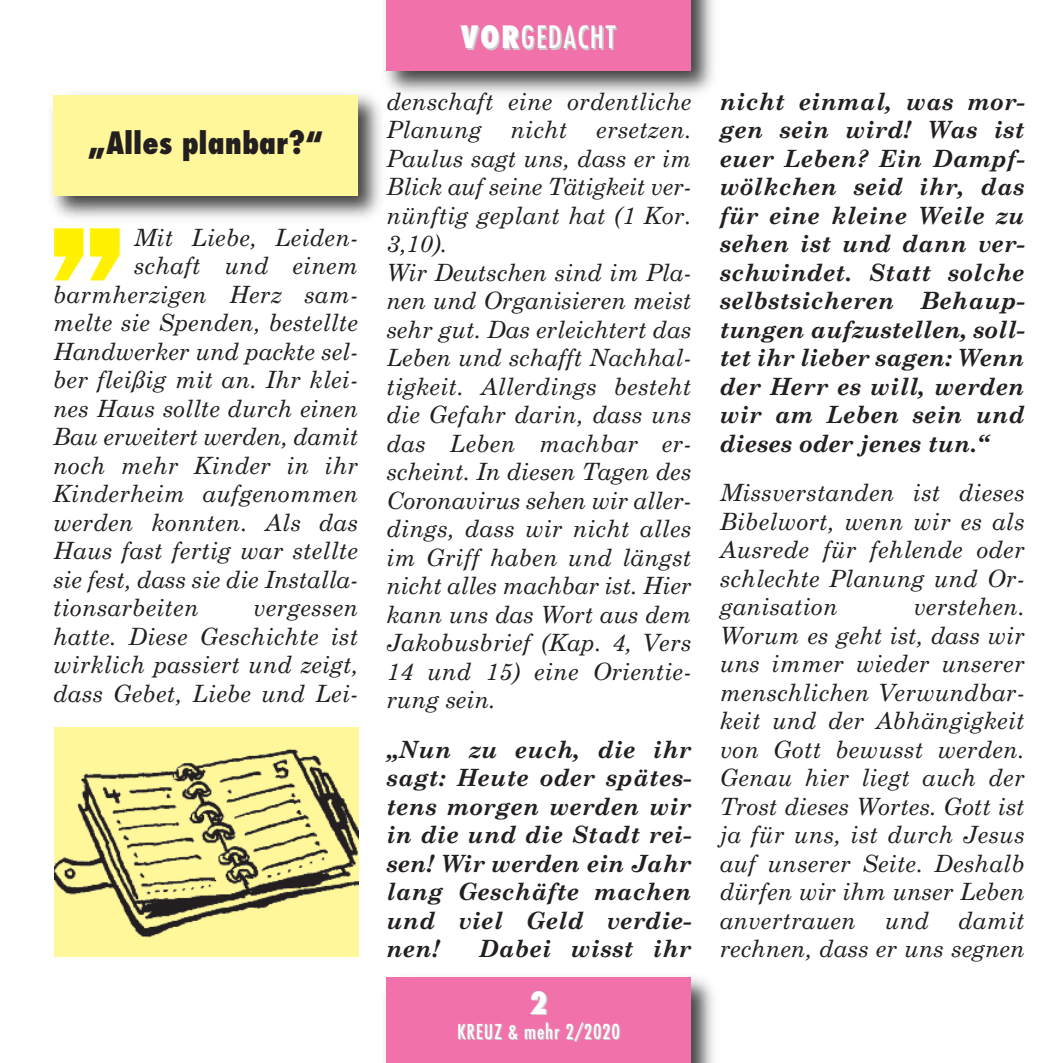
<style>
.page{position:relative;width:1053px;height:1063px;background:#fff}
.page>*{position:absolute;margin:0;border:0;box-sizing:border-box;transform-origin:0 0}
.t1{font:800 182.5px "Franklin Gothic";color:#fff101}
.t2{font:30px "Fujiyama Extra Bold Plain";color:#231f20}
.t3{font:30px "Fujiyama Plain";letter-spacing:.05em;color:#fff}
.t4{font:30px "Fujiyama Extra Bold Plain";color:#fff}
.t5{font:italic 23.75px/28.5px "Century Schoolbook";letter-spacing:.01em;color:#231f20;text-align:justify}
.t6{font:italic 700 23.75px/28.5px "Century Schoolbook";letter-spacing:.01em;color:#231f20;text-align:justify}
.t7{font:italic 23.75px "Century Schoolbook";letter-spacing:-.01em;color:#231f20}
.t8{font:20px "Fujiyama Plain";letter-spacing:.05em;color:#fff}
.s1{font-family:"Fujiyama Extra Bold Plain"}
</style>
<div class="page">
<img style="left:385px;top:0;width:329px;height:93px">
<div style="left:386px;top:0;width:305px;height:71px;background:#f171ab"></div>
<img style="left:385px;top:978px;width:329px;height:85px">
<div style="left:386px;top:977px;width:305px;height:86px;background:#f171ab"></div>
<img style="left:52px;top:84px;width:338px;height:134px">
<div style="left:53px;top:95px;width:305px;height:101px;background:#fff79a"></div>
<img style="left:55px;top:727px;width:303px;height:230px">
<p class="t2" style="left:88px;top:126px;width:237px">„Alles planbar?“</p>
<h1 class="t1" style="left:45px;top:87px;width:85px">„</h1>
<p class="t5" style="left:134px;top:223px;width:226px">Mit Liebe, Leiden-</p>
<p class="t5" style="left:134px;top:252px;width:226px">schaft und einem</p>
<p class="t5" style="left:53px;top:280px;width:306px">barmherzigen Herz sam-</p>
<p class="t5" style="left:53px;top:309px;width:306px">melte sie Spenden, bestellte</p>
<p class="t5" style="left:53px;top:337px;width:306px">Handwerker und packte sel-</p>
<p class="t5" style="left:53px;top:366px;width:306px">ber fleißig mit an. Ihr klei-</p>
<p class="t5" style="left:53px;top:394px;width:306px">nes Haus sollte durch einen</p>
<p class="t7" style="left:53px;top:423px;width:306px">Bau erweitert werden, damit</p>
<p class="t5" style="left:53px;top:451px;width:306px">noch mehr Kinder in ihr</p>
<p class="t5" style="left:53px;top:480px;width:306px">Kinderheim aufgenommen</p>
<p class="t5" style="left:53px;top:508px;width:306px">werden konnten. Als das</p>
<p class="t5" style="left:53px;top:537px;width:306px">Haus fast fertig war stellte</p>
<p class="t5" style="left:53px;top:565px;width:306px">sie fest, dass sie die Installa-</p>
<p class="t5" style="left:53px;top:594px;width:147px">tionsarbeiten</p>
<p class="t5" style="left:53px;top:594px;width:306px;text-indent:200px">vergessen hatte. Diese Geschichte ist wirklich passiert und zeigt, dass Gebet, Liebe und Lei-</p>
<p class="t3" style="left:461px;top:21px;width:156px"><span class="s1">VOR</span>GEDACHT</p>
<p class="t5" style="left:386px;top:87px;width:306px;text-align:left">denschaft eine ordentliche<br>Planung nicht ersetzen.<br>Paulus sagt uns, dass er im<br>Blick auf seine Tätigkeit ver&shy;nünftig geplant hat (1 Kor.<br>3,10).<br>Wir Deutschen sind im Pla&shy;nen und Organisieren meist sehr gut. Das erleichtert das<br>Leben und schafft Nachhal&shy;tigkeit. Allerdings besteht die Gefahr darin, dass uns das Leben machbar er&shy;scheint. In diesen Tagen des<br>Coronavirus sehen wir aller&shy;dings, dass wir nicht alles im Griff haben und längst nicht alles machbar ist. Hier kann uns das Wort aus dem<br>Jakobusbrief (Kap. 4, Vers<br>14 und 15) eine Orientie&shy;rung sein.</p>
<p class="t6" style="left:386px;top:735px;width:306px">„Nun zu euch, die ihr sagt: Heute oder spätes&shy;tens morgen werden wir in die und die Stadt rei&shy;sen! Wir werden ein Jahr lang Geschäfte machen und viel Geld verdie&shy;nen!</p>
<p class="t6" style="left:478px;top:935px;width:214px">Dabei wisst ihr</p>
<p class="t4" style="left:529px;top:986px;width:20px">2</p>
<p class="t8" style="left:457px;top:1020px;width:164px">KREUZ &amp; mehr 2/2020</p>
<p class="t6" style="left:719px;top:87px;width:306px">nicht einmal, was mor&shy;gen sein wird! Was ist euer Leben? Ein Dampf&shy;wölkchen seid ihr, das für eine kleine Weile zu sehen ist und dann ver&shy;schwindet. Statt solche selbstsicheren Behaup&shy;tungen aufzustellen, soll&shy;tet ihr lieber sagen: Wenn der Herr es will, werden wir am Leben sein und dieses oder jenes tun.“</p>
<p class="t5" style="left:719px;top:479px;width:306px">Missverstanden ist dieses Bibelwort, wenn wir es als Ausrede für fehlende oder schlechte Planung und Or&shy;ganisation</p>
<p class="t5" style="left:719px;top:593px;width:306px;text-indent:194px">verstehen.<br>Worum es geht ist, dass wir uns immer wieder unserer menschlichen Verwundbar&shy;keit und der Abhängigkeit von Gott bewusst werden.<br>Genau hier liegt auch der Trost dieses Wortes. Gott ist ja für uns, ist durch Jesus auf unserer Seite. Deshalb dürfen wir ihm unser Leben anvertrauen und damit rechnen, dass er uns segnen</p>
</div>
